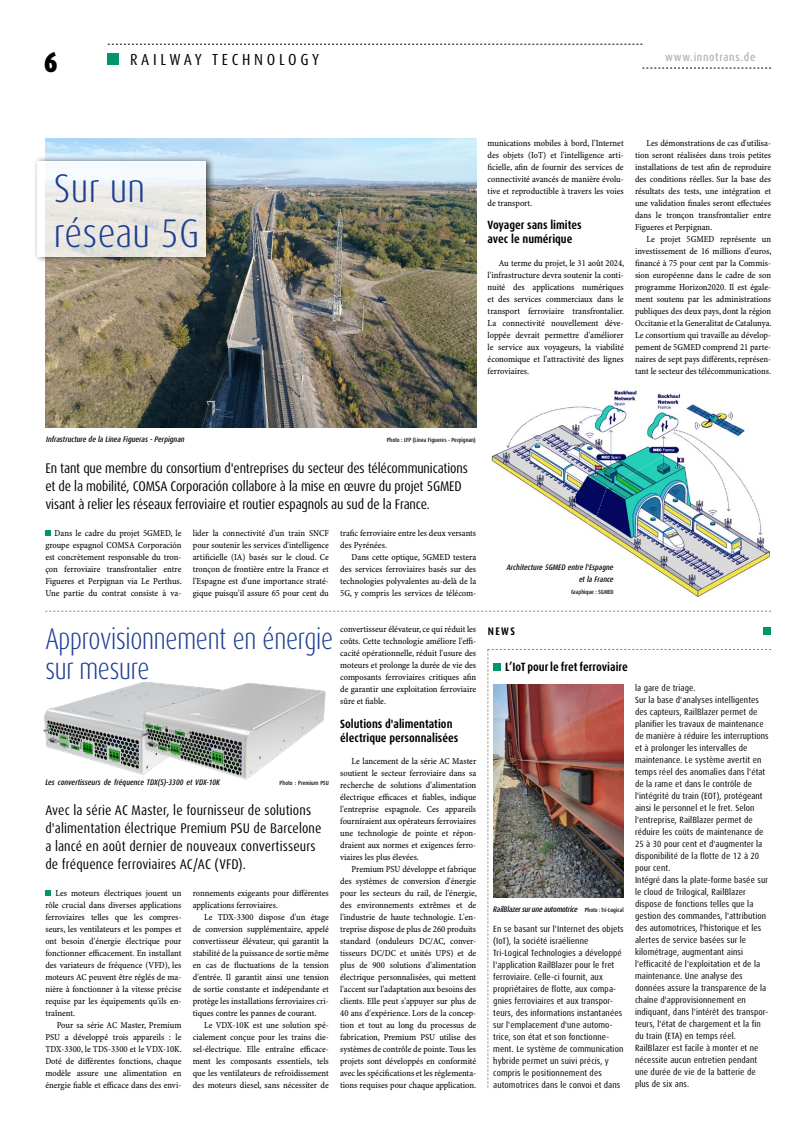
<style>
.page{position:relative;width:808px;height:1134px;background:#fff}
.page>*{position:absolute;margin:0;border:0;box-sizing:border-box;transform-origin:0 0}
.t1{font:300 condensed 40px/45px "Dax OT";letter-spacing:.01em;color:#1b3e92}
.t2{font:300 condensed 30px/30px "Dax OT";letter-spacing:-.01em;color:#1b3e92;scale:.9 1}
.t3{font:900 condensed 28.7px "Dax OT";color:#000}
.t4{font:condensed 16px "Dax OT";letter-spacing:.23em;color:#000}
.t5{font:condensed 14px/18px "Dax OT";letter-spacing:-.01em;color:#000}
.t6{font:condensed 14px/18px "Dax OT";letter-spacing:.01em;color:#000}
.t7{font:700 condensed 12px/14px "Dax OT";color:#000}
.t8{font:500 condensed 11.6px "Dax OT";letter-spacing:.06em;color:#b3b2b2}
.t9{font:700 condensed 11px "Dax OT";color:#000}
.t10{font:9.2px/12px "Minion Pro Cn Capt";color:#000;text-align:justify}
.t11{font:condensed 9px/12px "Dax OT";letter-spacing:.01em;color:#000;scale:1.05 1}
.t12{font:italic 500 condensed 8px/12px "Dax OT";color:#000;text-align:right}
.t13{font:italic 500 condensed 8px "Dax OT";letter-spacing:-.02em;color:#000}
.t14{font:500 condensed 6px "Dax OT";color:#000}
.s1{font-style:normal;font-size:6px}
</style>
<div class="page">
<svg style="left:108px;top:44px;width:534px;height:1px"></svg>
<svg style="left:642px;top:68px;width:129px;height:1px"></svg>
<div style="left:108px;top:53px;width:11px;height:12px;background:#00966d"></div>
<div style="left:763px;top:627px;width:8px;height:8px;background:#00966d"></div>
<svg style="left:488px;top:649px;width:283px;height:438px"></svg>
<svg style="left:45px;top:611px;width:726px;height:1px"></svg>
<img style="left:43px;top:682px;width:98px;height:92px">
<img style="left:141px;top:681px;width:185px;height:99px">
<svg style="left:45px;top:890px;width:6px;height:6px"></svg>
<img style="left:491px;top:390px;width:280px;height:207px">
<img style="left:45px;top:139px;width:431px;height:288px">
<div style="left:33px;top:155px;width:182px;height:109px;background:#000;opacity:.75"></div>
<svg style="left:37px;top:162px;width:169px;height:95px;fill:#ede9e4"></svg>
<svg style="left:45px;top:530px;width:6px;height:6px"></svg>
<h3 class="t3" style="left:44px;top:44px;width:16px">6</h3>
<p class="t8" style="left:665px;top:50px;width:92px">www.innotrans.de</p>
<h3 class="t4" style="left:130px;top:49px;width:191px">RAILWAY TECHNOLOGY</h3>
<h1 class="t1" style="left:54px;top:166px;width:147px">Sur un réseau 5G</h1>
<p class="t10" style="left:488px;top:137px;width:138px">munications mobiles à bord, l'Internet des objets (IoT) et l'intelligence arti&shy;ficielle, afin de fournir des services de connectivité avancés de manière évolu&shy;tive et reproductible à travers les voies de transport.</p>
<h3 class="t7" style="left:488px;top:218px;width:96px">Voyager sans limites avec le numérique</h3>
<p class="t10" style="left:488px;top:257px;width:138px;text-indent:11px">Au terme du projet, le 31 août 2024, l'infrastructure devra soutenir la conti&shy;nuité des applications numériques et des services commerciaux dans le transport ferroviaire transfrontalier.<br>La connectivité nouvellement déve&shy;loppée devrait permettre d'améliorer le service aux voyageurs, la viabilité économique et l'attractivité des lignes ferroviaires.</p>
<p class="t10" style="left:635px;top:137px;width:138px;text-indent:11px">Les démonstrations de cas d'utilisa&shy;tion seront réalisées dans trois petites installations de test afin de reproduire des conditions réelles. Sur la base des résultats des tests, une intégration et une validation finales seront effectuées dans le tronçon transfrontalier entre Figueres et Perpignan.</p>
<p class="t10" style="left:635px;top:233px;width:138px;text-indent:11px">Le projet 5GMED représente un investissement de 16 millions d'euros, financé à 75 pour cent par la Commis&shy;sion européenne dans le cadre de son programme Horizon2020. Il est égale&shy;ment soutenu par les administrations publiques des deux pays, dont la région Occitanie et la Generalitat de Catalunya.<br>Le consortium qui travaille au dévelop&shy;pement de 5GMED comprend 21 parte&shy;naires de sept pays différents, représen&shy;tant le secteur des télécommunications.</p>
<p class="t12" style="left:46px;top:434px;width:140px">Infrastructure de la Línea Figueras - Perpignan</p>
<p class="t14" style="left:387px;top:436px;width:91px">Photo : LFP (Línea Figueres – Perpignan)</p>
<p class="t5" style="left:45px;top:459px;width:424px">En tant que membre du consortium d'entreprises du secteur des télécommunications et de la mobilité, COMSA Corporación collabore à la mise en œuvre du projet 5GMED visant à relier les réseaux ferroviaire et routier espagnols au sud de la France.</p>
<p class="t10" style="left:340px;top:528px;width:138px">trafic ferroviaire entre les deux versants des Pyrénées.</p>
<p class="t10" style="left:340px;top:552px;width:138px;text-indent:11px">Dans cette optique, 5GMED testera des services ferroviaires basés sur des technologies polyvalentes au-delà de la 5G, y compris les services de télécom-</p>
<p class="t10" style="left:45px;top:527px;width:138px;text-indent:9px">Dans le cadre du projet 5GMED, le groupe espagnol COMSA Corporación est concrètement responsable du tron&shy;çon ferroviaire transfrontalier entre Figueres et Perpignan via Le Perthus.<br>Une partie du contrat consiste à va-</p>
<p class="t10" style="left:193px;top:527px;width:138px">lider la connectivité d'un train SNCF pour soutenir les services d'intelligence artificielle (IA) basés sur le cloud. Ce tronçon de frontière entre la France et l'Espagne est d'une importance straté&shy;gique puisqu'il assure 65 pour cent du</p>
<h2 class="t2" style="left:45px;top:623px;width:321px">Approvisionnement en énergie sur mesure</h2>
<p class="t12" style="left:45px;top:776px;width:176px">Les convertisseurs de fréquence TDX(S)-3300 et VDX-10K</p>
<p class="t14" style="left:280px;top:779px;width:51px">Photo : Premium PSU</p>
<h3 class="t6" style="left:45px;top:801px;width:278px">Avec la série AC Master, le fournisseur de solutions d'alimentation électrique Premium PSU de Barcelone a lancé en août dernier de nouveaux convertisseurs de fréquence ferroviaires AC/AC (VFD).</h3>
<p class="t10" style="left:45px;top:887px;width:138px;text-indent:10px">Les moteurs électriques jouent un rôle crucial dans diverses applications ferroviaires telles que les compres&shy;seurs, les ventilateurs et les pompes et ont besoin d'énergie électrique pour fonctionner efficacement. En installant des variateurs de fréquence (VFD), les moteurs AC peuvent être réglés de ma&shy;nière à fonctionner à la vitesse précise requise par les équipements qu'ils en&shy;traînent.</p>
<p class="t10" style="left:45px;top:1019px;width:138px;text-indent:11px">Pour sa série AC Master, Premium PSU a développé trois appareils : le TDX-3300, le TDS-3300 et le VDX-10K.<br>Doté de différentes fonctions, chaque modèle assure une alimentation en énergie fiable et efficace dans des envi-</p>
<p class="t10" style="left:193px;top:887px;width:138px">ronnements exigeants pour différentes applications ferroviaires.</p>
<p class="t10" style="left:193px;top:911px;width:138px;text-indent:11px">Le TDX-3300 dispose d'un étage de conversion supplémentaire, appelé convertisseur élévateur, qui garantit la stabilité de la puissance de sortie même en cas de fluctuations de la tension d'entrée. Il garantit ainsi une tension de sortie constante et indépendante et protège les installations ferroviaires cri&shy;tiques contre les pannes de courant.</p>
<p class="t10" style="left:193px;top:1019px;width:138px;text-indent:11px">Le VDX-10K est une solution spé&shy;cialement conçue pour les trains die&shy;sel-électrique. Elle entraîne efficace&shy;ment les composants essentiels, tels que les ventilateurs de refroidissement des moteurs diesel, sans nécessiter de</p>
<p class="t10" style="left:340px;top:623px;width:138px">convertisseur élévateur, ce qui réduit les coûts. Cette technologie améliore l'effi&shy;cacité opérationnelle, réduit l'usure des moteurs et prolonge la durée de vie des composants ferroviaires critiques afin de garantir une exploitation ferroviaire sûre et fiable.</p>
<h3 class="t7" style="left:340px;top:717px;width:120px">Solutions d'alimentation électrique personnalisées</h3>
<p class="t10" style="left:340px;top:755px;width:138px;text-indent:11px">Le lancement de la série AC Master soutient le secteur ferroviaire dans sa recherche de solutions d'alimentation électrique efficaces et fiables, indique l'entreprise espagnole. Ces appareils fourniraient aux opérateurs ferroviaires une technologie de pointe et répon&shy;draient aux normes et exigences ferro&shy;viaires les plus élevées.</p>
<p class="t10" style="left:340px;top:863px;width:138px;text-indent:11px">Premium PSU développe et fabrique des systèmes de conversion d'énergie pour les secteurs du rail, de l'énergie, des environnements extrêmes et de l'industrie de haute technologie. L'en&shy;treprise dispose de plus de 260 produits standard (onduleurs DC/AC, conver&shy;tisseurs DC/DC et unités UPS) et de plus de 900 solutions d'alimentation électrique personnalisées, qui mettent l'accent sur l'adaptation aux besoins des clients. Elle peut s'appuyer sur plus de 40 ans d'expérience. Lors de la concep&shy;tion et tout au long du processus de fabrication, Premium PSU utilise des systèmes de contrôle de pointe. Tous les projets sont développés en conformité avec les spécifications et les réglementa&shy;tions requises pour chaque application.</p>
<p class="t12" style="left:507px;top:562px;width:108px">Architecture 5GMED entre l'Espagne et la France</p>
<p class="t14" style="left:571px;top:588px;width:44px">Graphique : 5GMED</p>
<p class="t9" style="left:488px;top:624px;width:29px">NEWS</p>
<h3 class="t7" style="left:505px;top:660px;width:124px">L’IoT pour le fret ferroviaire</h3>
<p class="t13" style="left:493px;top:904px;width:132px">RailBlazer sur une automotrice <span class="s1">Photo : Tri-Logical</span></p>
<p class="t11" style="left:493px;top:923px;width:126px">En se basant sur l'Internet des objets (IoT), la société israélienne Tri-Logical Technologies a développé l'application RailBlazer pour le fret ferroviaire. Celle-ci fournit, aux propriétaires de flotte, aux compa&shy;gnies ferroviaires et aux transpor&shy;teurs, des informations instantanées sur l'emplacement d'une automo&shy;trice, son état et son fonctionne&shy;ment. Le système de communication hybride permet un suivi précis, y compris le positionnement des automotrices dans le convoi et dans</p>
<p class="t11" style="left:635px;top:682px;width:129px">la gare de triage.<br>Sur la base d'analyses intelligentes des capteurs, RailBlazer permet de planifier les travaux de maintenance de manière à réduire les interruptions et à prolonger les intervalles de maintenance. Le système avertit en temps réel des anomalies dans l'état de la rame et dans le contrôle de l'intégrité du train (EOT), protégeant ainsi le personnel et le fret. Selon l'entreprise, RailBlazer permet de réduire les coûts de maintenance de 25 à 30 pour cent et d'augmenter la disponibilité de la flotte de 12 à 20 pour cent.<br>Intégré dans la plate-forme basée sur le cloud de Trilogical, RailBlazer dispose de fonctions telles que la gestion des commandes, l'attribution des automotrices, l'historique et les alertes de service basées sur le kilométrage, augmentant ainsi l'efficacité de l'exploitation et de la maintenance. Une analyse des données assure la transparence de la chaîne d'approvisionnement en indiquant, dans l'intérêt des transpor&shy;teurs, l'état de chargement et la fin du train (ETA) en temps réel.<br>RailBlazer est facile à monter et ne nécessite aucun entretien pendant une durée de vie de la batterie de plus de six ans.</p>
</div>
